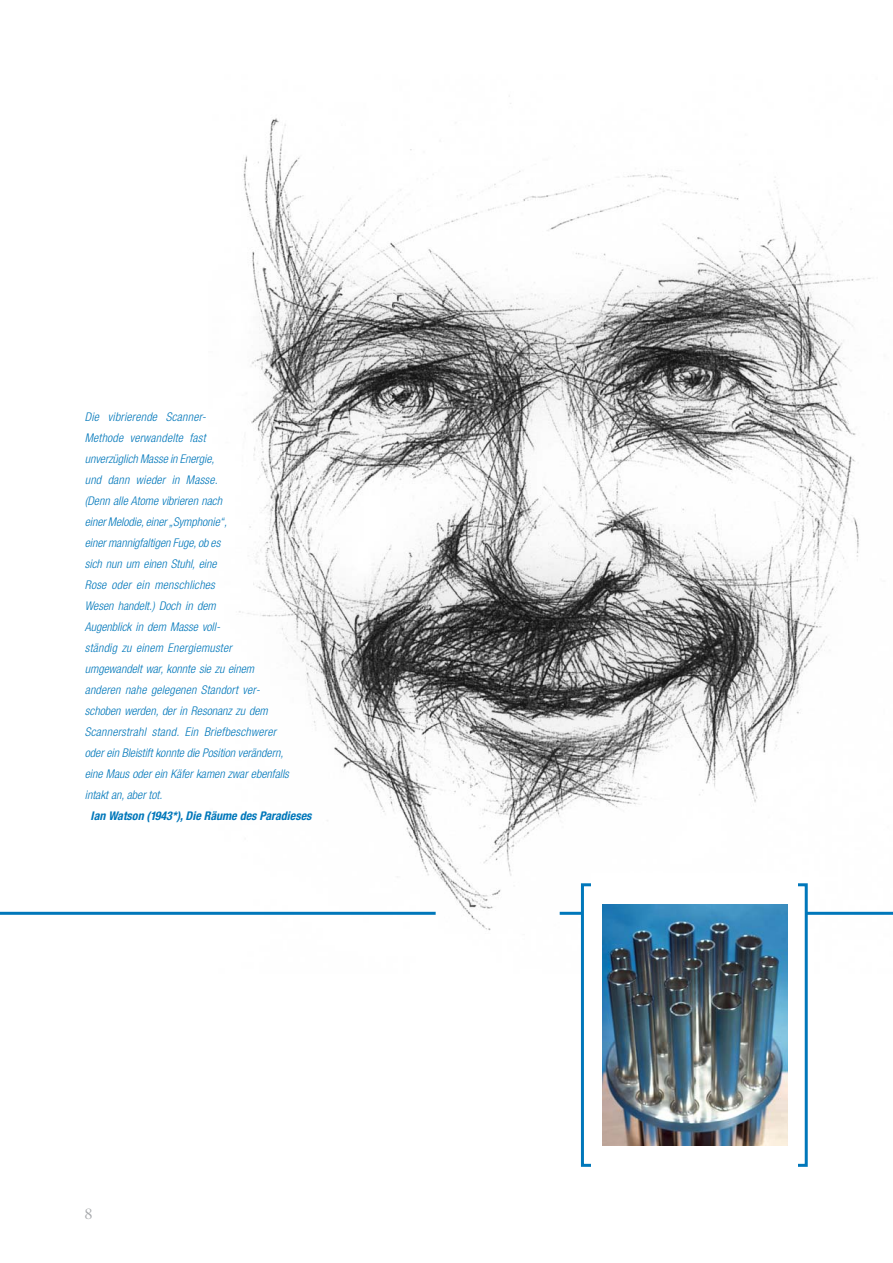
<style>
.page{position:relative;width:893px;height:1263px;background:#fff}
.page>*{position:absolute;margin:0;border:0;box-sizing:border-box;transform-origin:0 0}
.t1{font:15px "Times Ten";color:#a7a9ac}
.t2{font:italic 300 condensed 12px/21px "Helvetica Neue";color:#0077ba}
.t3{font:italic 700 condensed 12px "Helvetica Neue";color:#0077ba}
</style>
<div class="page">
<img style="left:208px;top:96px;width:685px;height:878px">
<hr style="left:0;top:912px;width:436px;height:3px;background:#0077ba">
<hr style="left:560px;top:912px;width:333px;height:3px;background:#0077ba">
<div style="left:582px;top:885px;width:224px;height:280px;background:#fff"></div>
<div style="left:581px;top:883px;width:227px;height:284px;border:3px solid #0077ba"></div>
<div style="left:592px;top:873px;width:206px;height:304px;background:#fff"></div>
<img style="left:602px;top:904px;width:185px;height:242px">
<p class="t2" style="left:85px;top:407px;width:208px">Die vibrierende Scanner-<br>Methode verwandelte fast<br>unverzüglich Masse in Energie,<br>und dann wieder in Masse.<br>(Denn alle Atome vibrieren nach<br>einerMelodie, einer„Symphonie“, einermannigfaltigen Fuge, ob es<br>sich nun um einen Stuhl, eine<br>Rose oder ein menschliches<br>Wesen handelt.) Doch in dem<br>Augenblick in dem Masse voll-<br>ständig zu einem Energiemuster umgewandelt war, konnte sie zu einem anderen nahe gelegenen Standort ver&shy;schoben werden, der in Resonanz zu dem<br>Scannerstrahl stand. Ein Briefbeschwerer oderein Bleistiftkonnte die Position verändern, eine Maus oder ein Käfer kamen zwar ebenfalls intaktan, abertot.</p>
<p class="t3" style="left:91px;top:812px;width:225px">Ian Watson (1943*), Die Räume des Paradieses</p>
<p class="t1" style="left:85px;top:1208px;width:9px">8</p>
</div>
